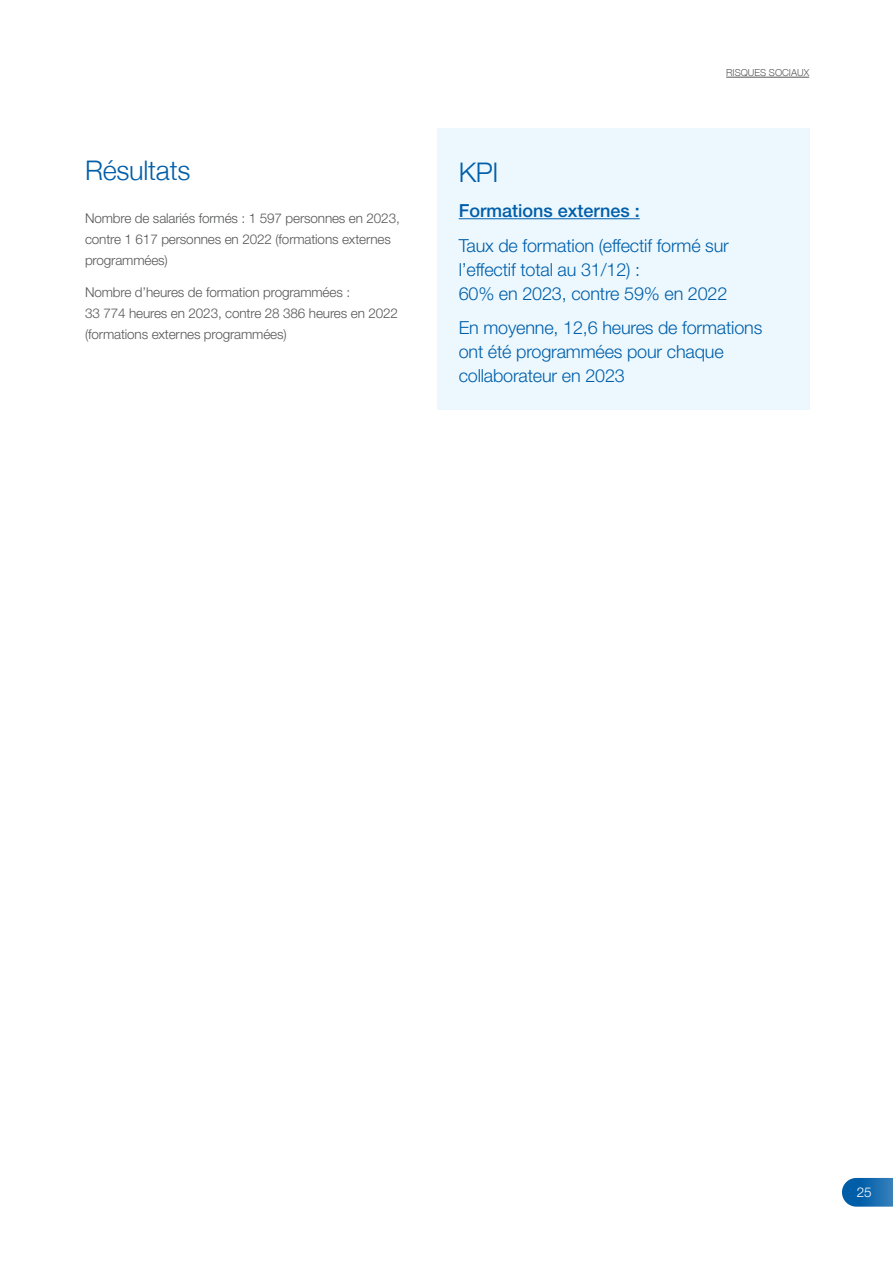
<style>
.page{position:relative;width:893px;height:1263px;background:#fff}
.page>*{position:absolute;margin:0;border:0;box-sizing:border-box;transform-origin:0 0}
.t1{font:300 27px "Helvetica Neue";letter-spacing:-.01em;color:#005ea9}
.t2{font:300 18px/24px "Helvetica Neue LT Std";letter-spacing:-.01em;color:#005ea9}
.t3{font:500 18px "Helvetica Neue LT Std";color:#005ea9}
.t4{font:300 13.5px/21px "Helvetica Neue LT Std";letter-spacing:-.01em;color:#555756}
.t5{font:300 13.5px "Helvetica Neue LT Std";color:#fff}
.t6{font:300 9.6px "Helvetica Neue";color:#555756}
</style>
<div class="page">
<hr style="left:726px;top:77px;width:83px;height:1px;background:#555756">
<div style="left:437px;top:128px;width:372px;height:282px;background:#ecf8fe"></div>
<hr style="left:459px;top:218px;width:181px;height:1px;background:#005ea9">
<svg style="left:842px;top:1178px;width:51px;height:28px"></svg>
<h1 class="t1" style="left:85px;top:154px;width:107px">Résultats</h1>
<p class="t4" style="left:85px;top:208px;width:316px">Nombre de salariés formés : 1 597 personnes en 2023, contre 1 617 personnes en 2022 (formations externes programmées)</p>
<p class="t4" style="left:85px;top:281px;width:314px">Nombre d’heures de formation programmées :<br>33 774 heures en 2023, contre 28 386 heures en 2022 (formations externes programmées)</p>
<p class="t6" style="left:726px;top:67px;width:85px">RISQUES SOCIAUX</p>
<h1 class="t1" style="left:459px;top:156px;width:41px">KPI</h1>
<h2 class="t3" style="left:459px;top:200px;width:183px">Formations externes :</h2>
<h2 class="t2" style="left:459px;top:233px;width:272px">Taux de formation (effectif formé sur l’effectif total au 31/12) :<br>60% en 2023, contre 59% en 2022</h2>
<h2 class="t2" style="left:459px;top:315px;width:305px">En moyenne, 12,6 heures de formations ont été programmées pour chaque collaborateur en 2023</h2>
<p class="t5" style="left:857px;top:1184px;width:16px">25</p>
</div>
